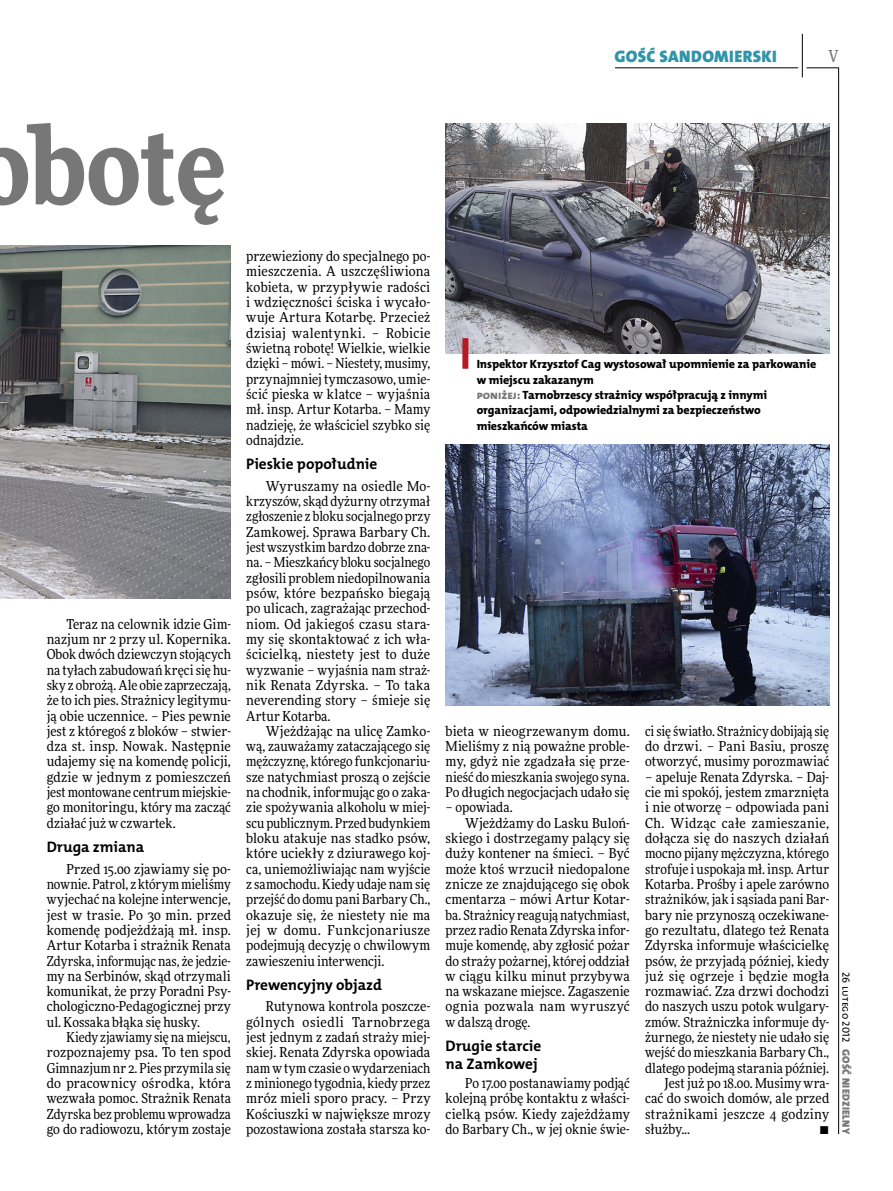
<style>
.page{position:relative;width:893px;height:1191px;background:#fff}
.page>*{position:absolute;margin:0;border:0;box-sizing:border-box;transform-origin:0 0}
.t1{font:900 108px "Freeday Narrow";color:#777778}
.t2{font:16.65px "The Mix HP9 Blk";letter-spacing:.02em;color:#2f95a8}
.t3{font:500 16.5px "Freeday Narrow";color:#777778;scale:.9 1}
.t4{font:15.3px/17.7px "The Mix HP7 Bld";color:#000}
.t5{font:13.65px/15.3px "Freeday Narrow News";letter-spacing:.005em;color:#000;text-align:justify}
.t6{font:13.65px "Freeday Narrow News";letter-spacing:.025em;color:#000}
.t7{font:13.65px "Freeday Narrow News";letter-spacing:.03em;color:#000}
.t8{font:12px/15.3px "The Mix HP8 Ex Bld";letter-spacing:-.005em;color:#000}
.t9{font:10.5px "The Mix HP9 Blk";letter-spacing:.025em;color:#777778}
.t10{font:10.5px "The Mix HP5 Plain";color:#000}
.s1{color:#777778}
</style>
<div class="page">
<hr style="left:806px;top:68px;width:33px;height:1px;background:#000">
<hr style="left:615px;top:68px;width:183px;height:1px;background:#000">
<hr style="left:838px;top:68px;width:1px;height:1066px;background:#000">
<hr style="left:802px;top:34px;width:1px;height:43px;background:#000">
<img style="left:0;top:246px;width:231px;height:352px">
<img style="left:446px;top:123px;width:383px;height:230px">
<img style="left:446px;top:445px;width:383px;height:260px">
<div style="left:462px;top:338px;width:6px;height:31px;background:#b51b24"></div>
<p class="t2" style="left:615px;top:46px;width:164px">GOŚĆ SANDOMIERSKI</p>
<p class="t3" style="left:828px;top:46px;width:13px">V</p>
<h1 class="t1" style="left:-24px;top:95px;width:252px">obotę</h1>
<p class="t5" style="left:47px;top:616px;width:186px;text-indent:20px">Teraz na celownik idzie Gim&shy;nazjum nr 2 przy ul. Kopernika.<br>Obok dwóch dziewczyn stojących na tyłach zabudowań kręci się hu&shy;sky z obrożą. Ale obie zaprzeczają, że to ich pies. Strażnicy legitymu&shy;ją obie uczennice. – Pies pewnie jest z któregoś z bloków – stwier&shy;dza st. insp. Nowak. Następnie udajemy się na komendę policji, gdzie w jednym z pomieszczeń jest montowane centrum miejskie&shy;go monitoringu, który ma zacząć działać już w czwartek.</p>
<p class="t4" style="left:47px;top:838px;width:99px">Druga zmiana</p>
<p class="t5" style="left:47px;top:861px;width:186px;text-indent:20px">Przed 15.00 zjawiamy się po&shy;nownie. Patrol, z którym mieliśmy wyjechać na kolejne interwencje, jest w trasie. Po 30 min. przed komendę podjeżdżają mł. insp.<br>Artur Kotarba i strażnik Renata Zdyrska, informując nas, że jedzie&shy;my na Serbinów, skąd otrzymali komunikat, że przy Poradni Psy&shy;chologiczno-Pedagogicznej przy ul. Kossaka błąka się husky.</p>
<p class="t5" style="left:47px;top:1029px;width:186px;text-indent:20px">Kiedy zjawiamy się na miejscu, rozpoznajemy psa. To ten spod Gimnazjum nr 2. Pies przymila się do pracownicy ośrodka, która wezwała pomoc. Strażnik Renata Zdyrska bez problemu wprowadza go do radiowozu, którym zostaje</p>
<p class="t5" style="left:246px;top:248px;width:186px">przewieziony do specjalnego po&shy;mieszczenia. A uszczęśliwiona kobieta, w przypływie radości i wdzięczności ściska i wycało&shy;wuje Artura Kotarbę. Przecież dzisiaj walentynki. – Robicie świetną robotę! Wielkie, wielkie dzięki – mówi. – Niestety, musimy, przynajmniej tymczasowo, umie&shy;ścić pieska w klatce – wyjaśnia mł. insp. Artur Kotarba. – Mamy nadzieję, że właściciel szybko się odnajdzie.</p>
<p class="t4" style="left:246px;top:455px;width:133px">Pieskie popołudnie</p>
<p class="t5" style="left:246px;top:478px;width:186px;text-indent:20px">Wyruszamy na osiedle Mo&shy;krzyszów, skąd dyżurny otrzymał zgłoszenie z bloku socjalnego przy Zamkowej. Sprawa Barbary Ch. jest wszystkim bardzo dobrze zna&shy;na. – Mieszkańcy bloku socjalnego zgłosili problem niedopilnowania psów, które bezpańsko biegają po ulicach, zagrażając przechod&shy;niom. Od jakiegoś czasu stara&shy;my się skontaktować z ich wła&shy;ścicielką, niestety jest to duże wyzwanie – wyjaśnia nam straż&shy;nik Renata Zdyrska. – To taka neverending story – śmieje się Artur Kotarba.</p>
<p class="t5" style="left:246px;top:723px;width:186px;text-indent:20px">Wjeżdżając na ulicę Zamko&shy;wą, zauważamy zataczającego się mężczyznę, którego funkcjonariu&shy;sze natychmiast proszą o zejście na chodnik, informując go o zaka&shy;zie spożywania alkoholu w miej&shy;scu publicznym. Przed budynkiem bloku atakuje nas stadko psów, które uciekły z dziurawego koj&shy;ca, uniemożliwiając nam wyjście z samochodu. Kiedy udaje nam się przejść do domu pani Barbary Ch., okazuje się, że niestety nie ma jej w domu. Funkcjonariusze podejmują decyzję o chwilowym zawieszeniu interwencji.</p>
<p class="t4" style="left:246px;top:975px;width:137px">Prewencyjny objazd</p>
<p class="t5" style="left:246px;top:998px;width:186px;text-indent:20px">Rutynowa kontrola poszcze&shy;gólnych osiedli Tarnobrzega jest jednym z zadań straży miej&shy;skiej. Renata Zdyrska opowiada nam w tym czasie o wydarzeniach z minionego tygodnia, kiedy przez mróz mieli sporo pracy. – Przy Kościuszki w największe mrozy pozostawiona została starsza ko-</p>
<p class="t8" style="left:477px;top:357px;width:341px">Inspektor Krzysztof Cag wystosował upomnienie za parkowanie w miejscu zakazanym<br><span class="s1">poniżej:</span> Tarnobrzescy strażnicy współpracują z innymi organizacjami, odpowiedzialnymi za bezpieczeństwo mieszkańców miasta</p>
<p class="t5" style="left:446px;top:723px;width:186px">bieta w nieogrzewanym domu.<br>Mieliśmy z nią poważne proble&shy;my, gdyż nie zgadzała się prze&shy;nieść do mieszkania swojego syna.<br>Po długich negocjacjach udało się</p>
<p class="t5" style="left:446px;top:799px;width:69px">– opowiada.</p>
<p class="t5" style="left:465px;top:815px;width:166px">Wjeżdżamy do Lasku Buloń-</p>
<p class="t5" style="left:446px;top:830px;width:186px">skiego i dostrzegamy palący się</p>
<p class="t5" style="left:446px;top:845px;width:186px">duży kontener na śmieci. – Być</p>
<p class="t5" style="left:446px;top:861px;width:186px">może ktoś wrzucił niedopalone</p>
<p class="t5" style="left:446px;top:876px;width:186px">znicze ze znajdującego się obok</p>
<p class="t5" style="left:446px;top:891px;width:186px">cmentarza – mówi Artur Kotar-</p>
<p class="t5" style="left:446px;top:907px;width:186px">ba. Strażnicy reagują natychmiast,</p>
<p class="t5" style="left:446px;top:922px;width:186px">przez radio Renata Zdyrska infor-</p>
<p class="t5" style="left:446px;top:937px;width:186px">muje komendę, aby zgłosić pożar</p>
<p class="t5" style="left:446px;top:953px;width:186px">do straży pożarnej, której oddział</p>
<p class="t6" style="left:446px;top:967px;width:186px">w ciągu kilku minut przybywa</p>
<p class="t5" style="left:446px;top:983px;width:186px">na wskazane miejsce. Zagaszenie</p>
<p class="t7" style="left:446px;top:998px;width:186px">ognia pozwala nam wyruszyć</p>
<p class="t5" style="left:446px;top:1014px;width:86px">w dalszą drogę.</p>
<p class="t4" style="left:446px;top:1037px;width:97px">Drugie starcie na Zamkowej</p>
<p class="t5" style="left:446px;top:1075px;width:186px;text-indent:20px">Po 17.00 postanawiamy podjąć kolejną próbę kontaktu z właści&shy;cielką psów. Kiedy zajeżdżamy do Barbary Ch., w jej oknie świe-</p>
<p class="t5" style="left:645px;top:723px;width:186px">ci się światło. Strażnicy dobijają się do drzwi. – Pani Basiu, proszę otworzyć, musimy porozmawiać</p>
<p class="t5" style="left:645px;top:769px;width:186px">– apeluje Renata Zdyrska. – Daj-</p>
<p class="t5" style="left:645px;top:784px;width:186px">cie mi spokój, jestem zmarznięta</p>
<p class="t5" style="left:645px;top:799px;width:186px">i nie otworzę – odpowiada pani</p>
<p class="t6" style="left:645px;top:814px;width:186px">Ch. Widząc całe zamieszanie,</p>
<p class="t5" style="left:645px;top:830px;width:186px">dołącza się do naszych działań</p>
<p class="t5" style="left:645px;top:845px;width:186px">mocno pijany mężczyzna, którego</p>
<p class="t5" style="left:645px;top:861px;width:186px">strofuje i uspokaja mł. insp. Artur</p>
<p class="t5" style="left:645px;top:876px;width:186px">Kotarba. Prośby i apele zarówno</p>
<p class="t5" style="left:645px;top:891px;width:186px">strażników, jak i sąsiada pani Bar-</p>
<p class="t5" style="left:645px;top:907px;width:186px">bary nie przynoszą oczekiwane-</p>
<p class="t5" style="left:645px;top:922px;width:186px">go rezultatu, dlatego też Renata</p>
<p class="t5" style="left:645px;top:937px;width:186px">Zdyrska informuje właścicielkę</p>
<p class="t5" style="left:645px;top:953px;width:186px">psów, że przyjadą później, kiedy</p>
<p class="t5" style="left:645px;top:968px;width:186px">już się ogrzeje i będzie mogła</p>
<p class="t5" style="left:645px;top:983px;width:186px">rozmawiać. Zza drzwi dochodzi</p>
<p class="t5" style="left:645px;top:998px;width:186px">do naszych uszu potok wulgary-</p>
<p class="t5" style="left:645px;top:1014px;width:186px">zmów. Strażniczka informuje dy-</p>
<p class="t5" style="left:645px;top:1029px;width:186px">żurnego, że niestety nie udało się</p>
<p class="t5" style="left:645px;top:1044px;width:186px">wejść do mieszkania Barbary Ch.,</p>
<p class="t5" style="left:645px;top:1060px;width:186px">dlatego podejmą starania później.</p>
<p class="t5" style="left:665px;top:1075px;width:166px">Jest już po 18.00. Musimy wra-</p>
<p class="t5" style="left:645px;top:1090px;width:186px">cać do swoich domów, ale przed</p>
<p class="t6" style="left:645px;top:1105px;width:186px">strażnikami jeszcze 4 godziny</p>
<p class="t5" style="left:645px;top:1121px;width:47px">służby...</p>
<p class="t5" style="left:819px;top:1121px;width:11px">•</p>
<p class="t10" style="left:853px;top:972px;width:72px;rotate:90deg">26 lutego 2012</p>
<p class="t9" style="left:853px;top:1049px;width:86px;rotate:90deg">GOŚĆ NIEDZIELNY</p>
</div>
